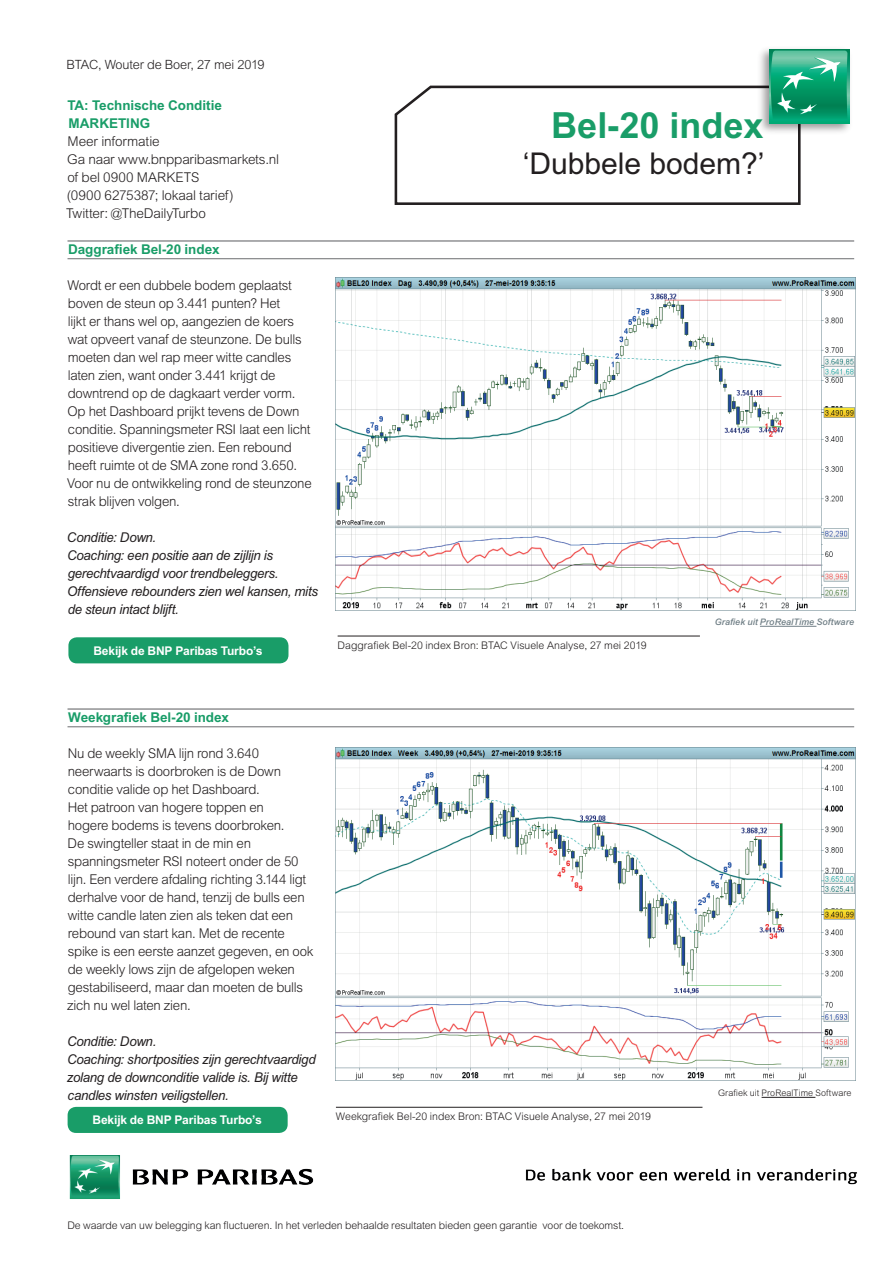
<style>
.page{position:relative;width:893px;height:1263px;background:#fff}
.page>*{position:absolute;margin:0;border:0;box-sizing:border-box;transform-origin:0 0}
.t1{font:700 36px "Arial MT Std";color:#199d68}
.t2{font:30px "Arial MT Std";color:#231f20}
.t3{font:300 13.5px/18px "Arial MT Std";letter-spacing:-.02em;color:#231f20}
.t4{font:italic 13.5px/18px "Arial MT Std";letter-spacing:-.02em;color:#231f20}
.t5{font:700 13.5px/18px "Arial MT Std";letter-spacing:-.005em;color:#199d68}
.t6{font:300 12.75px "Arial MT Std";letter-spacing:-.01em;color:#231f20}
.t7{font:700 12px "Arial MT Std";letter-spacing:-.01em;color:#fff}
.t8{font:300 10.5px "Arial MT Std";letter-spacing:-.005em;color:#231f20}
.t9{font:300 9px "Arial MT Std";letter-spacing:.01em;color:#231f20}
.t10{font:italic 500 9px "Arial MT Std";letter-spacing:.01em;color:#6f7e85}
</style>
<div class="page">
<hr style="left:68px;top:240px;width:786px;height:2px;background:#6c6d70">
<hr style="left:68px;top:258px;width:786px;height:1px;background:#6c6d70">
<hr style="left:68px;top:708px;width:786px;height:2px;background:#6c6d70">
<hr style="left:68px;top:726px;width:786px;height:1px;background:#6c6d70">
<img style="left:336px;top:277px;width:519px;height:334px">
<img style="left:336px;top:747px;width:519px;height:334px">
<hr style="left:338px;top:636px;width:362px;height:1px;background:#231f20">
<hr style="left:336px;top:1107px;width:366px;height:1px;background:#231f20">
<div style="left:68px;top:637px;width:220px;height:26px;background:#199d68;border-radius:9px"></div>
<div style="left:68px;top:1107px;width:220px;height:26px;background:#199d68;border-radius:9px"></div>
<svg style="left:394px;top:85px;width:407px;height:120px"></svg>
<img style="left:755px;top:49px;width:95px;height:88px">
<svg style="left:769px;top:49px;width:80px;height:75px"></svg>
<svg style="left:771px;top:51px;width:76px;height:70px;background:#2cab82"></svg>
<hr style="left:762px;top:1097px;width:53px;height:1px;background:#231f20">
<hr style="left:760px;top:626px;width:56px;height:1px;background:#6f7e85">
<img style="left:526px;top:1168px;width:331px;height:17px">
<img style="left:69px;top:1155px;width:245px;height:44px">
<p class="t6" style="left:66px;top:57px;width:200px">BTAC, Wouter de Boer, 27 mei 2019</p>
<p class="t5" style="left:67px;top:96px;width:156px">TA: Technische Conditie<br>MARKETING</p>
<p class="t3" style="left:66px;top:133px;width:214px">Meer informatie<br>Ga naar www.bnpparibasmarkets.nl of bel 0900 MARKETS<br>(0900 6275387; lokaal tarief)<br>Twitter: @TheDailyTurbo</p>
<p class="t5" style="left:68px;top:240px;width:153px">Daggrafiek Bel-20 index</p>
<p class="t3" style="left:67px;top:277px;width:246px">Wordt er een dubbele bodem geplaatst boven de steun op 3.441 punten? Het<br>lijkt er thans wel op, aangezien de koers wat opveert vanaf de steunzone. De bulls moeten dan wel rap meer witte candles laten zien, want onder 3.441 krijgt de downtrend op de dagkaart verder vorm.<br>Op het Dashboard prijkt tevens de Down conditie. Spanningsmeter RSI laat een licht positieve divergentie zien. Een rebound heeft ruimte ot de SMA zone rond 3.650.<br>Voor nu de ontwikkeling rond de steunzone strak blijven volgen.</p>
<p class="t4" style="left:67px;top:528px;width:252px">Conditie: Down.<br>Coaching: een positie aan de zijlijn is gerechtvaardigd voor trendbeleggers.<br>Offensieve rebounders zien wel kansen, mits de steun intact blijft.</p>
<p class="t7" style="left:93px;top:644px;width:171px">Bekijk de BNP Paribas Turbo’s</p>
<h1 class="t1" style="left:551px;top:104px;width:214px">Bel-20 index</h1>
<h2 class="t2" style="left:523px;top:146px;width:243px">‘Dubbele bodem?’</h2>
<p class="t8" style="left:338px;top:639px;width:311px">Daggrafiek Bel-20 index Bron: BTAC Visuele Analyse, 27 mei 2019</p>
<p class="t10" style="left:715px;top:617px;width:141px">Grafiek uit ProRealTime Software</p>
<p class="t5" style="left:68px;top:708px;width:162px">Weekgrafiek Bel-20 index</p>
<p class="t3" style="left:67px;top:744px;width:248px">Nu de weekly SMA lijn rond 3.640 neerwaarts is doorbroken is de Down conditie valide op het Dashboard.<br>Het patroon van hogere toppen en<br>hogere bodems is tevens doorbroken.<br>De swingteller staat in de min en spanningsmeter RSI noteert onder de 50 lijn. Een verdere afdaling richting 3.144 ligt derhalve voor de hand, tenzij de bulls een witte candle laten zien als teken dat een rebound van start kan. Met de recente spike is een eerste aanzet gegeven, en ook de weekly lows zijn de afgelopen weken gestabiliseerd, maar dan moeten de bulls zich nu wel laten zien.</p>
<p class="t4" style="left:67px;top:1032px;width:250px">Conditie: Down.<br>Coaching: shortposities zijn gerechtvaardigd zolang de downconditie valide is. Bij witte candles winsten veiligstellen.</p>
<p class="t7" style="left:93px;top:1113px;width:171px">Bekijk de BNP Paribas Turbo’s</p>
<p class="t8" style="left:336px;top:1110px;width:317px">Weekgrafiek Bel-20 index Bron: BTAC Visuele Analyse, 27 mei 2019</p>
<p class="t9" style="left:718px;top:1088px;width:135px">Grafiek uit ProRealTime Software</p>
<p class="t8" style="left:67px;top:1220px;width:558px">De waarde van uw belegging kan fluctueren. In het verleden behaalde resultaten bieden geen garantie voor de toekomst.</p>
</div>
